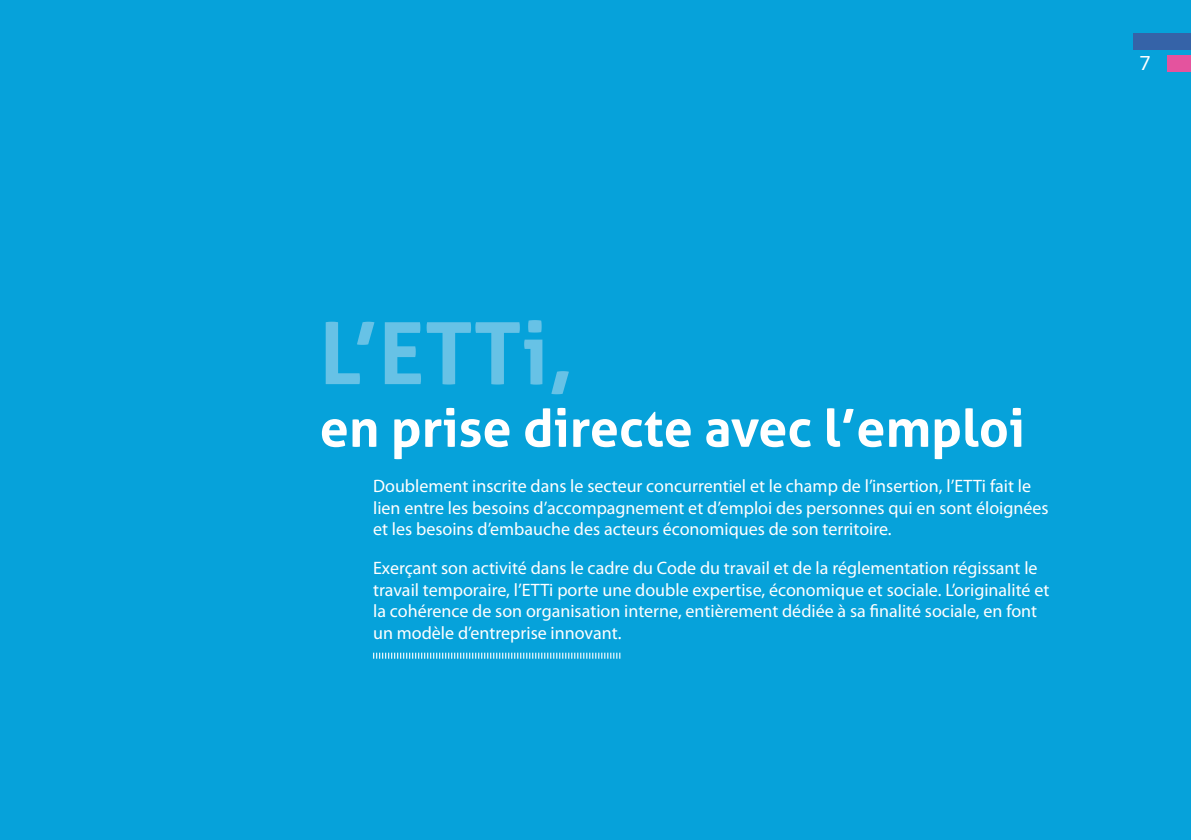
<style>
.page{position:relative;width:1191px;height:840px;background:#fff}
.page>*{position:absolute;margin:0;border:0;box-sizing:border-box;transform-origin:0 0}
.t1{font:700 86px "Aller";color:#67c2e6}
.t2{font:700 52px "Aller";color:#fff}
.t3{font:20px "Sansation";color:#fff}
.t4{font:18px/21.6px "Myriad Pro";color:#fff}
</style>
<div class="page">
<div style="left:0;top:0;width:1191px;height:839px;background:#06a2da"></div>
<svg style="left:373px;top:652px;width:247px;height:6px"></svg>
<div style="left:1167px;top:55px;width:24px;height:17px;background:#e4539e"></div>
<div style="left:1133px;top:33px;width:58px;height:16px;background:#3563a8"></div>
<p class="t3" style="left:1140px;top:52px;width:12px">7</p>
<h1 class="t1" style="left:320px;top:300px;width:255px">L’ETTi,</h1>
<h2 class="t2" style="left:320px;top:396px;width:707px">en prise directe avec l’emploi</h2>
<p class="t4" style="left:373px;top:474px;width:677px">Doublement inscrite dans le secteur concurrentiel et le champ de l’insertion, l’ETTi fait le lien entre les besoins d’accompagnement et d’emploi des personnes qui en sont éloignées et les besoins d’embauche des acteurs économiques de son territoire.</p>
<p class="t4" style="left:373px;top:556px;width:678px">Exerçant son activité dans le cadre du Code du travail et de la réglementation régissant le travail temporaire, l’ETTi porte une double expertise, économique et sociale. L’originalité et la cohérence de son organisation interne, entièrement dédiée à sa finalité sociale, en font un modèle d’entreprise innovant.</p>
</div>
